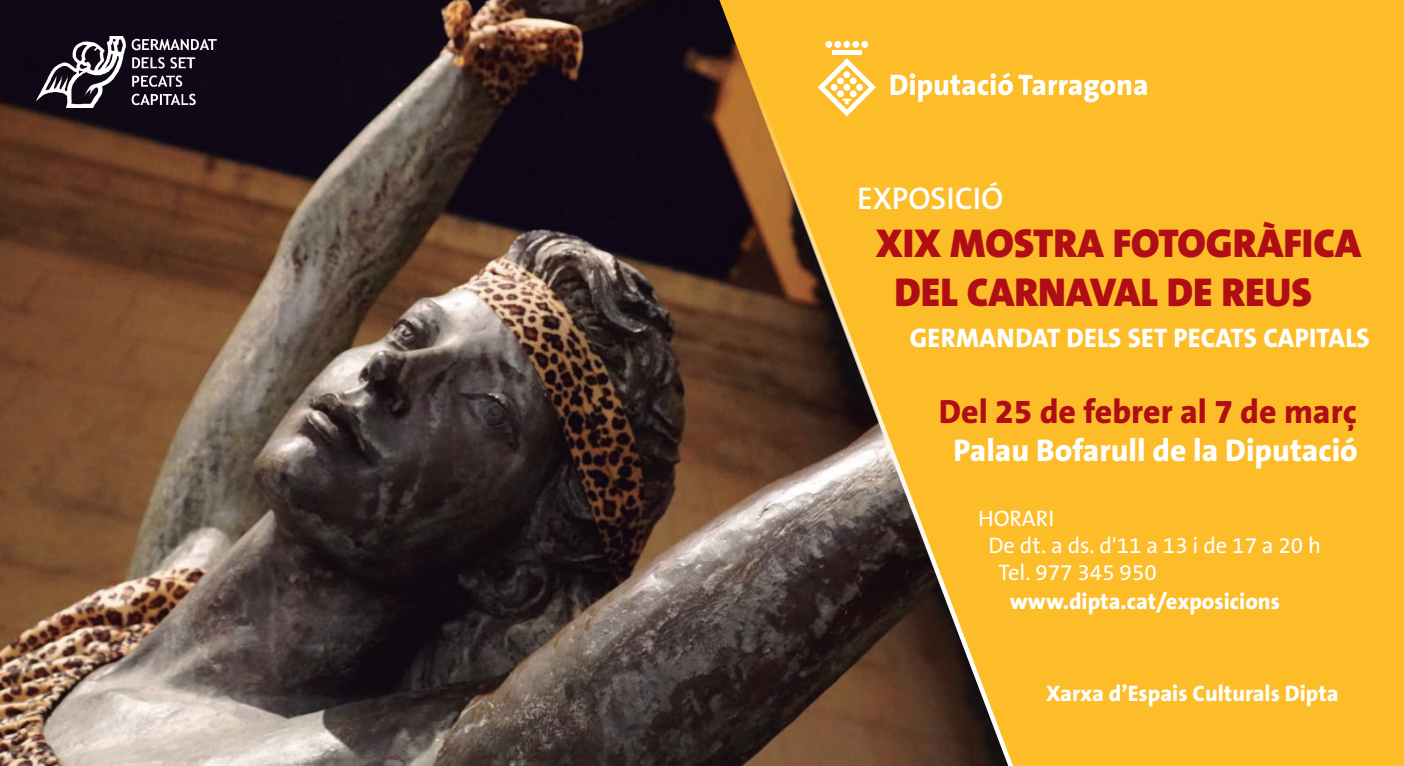
<style>
.page{position:relative;width:1404px;height:766px;background:#fff}
.page>*{position:absolute;margin:0;border:0;box-sizing:border-box;transform-origin:0 0}
.t1{font:900 40.5px/48.6px "The Sans B W9";color:#b00d15}
.t2{font:800 33.75px "The Sans B W8";color:#b00d15}
.t3{font:800 31.5px "The Sans B W8";color:#fff}
.t4{font:600 31.5px "The Sans B W6";color:#fff}
.t5{font:800 27px "The Sans B W8";letter-spacing:.01em;color:#fff}
.t6{font:800 22.5px "The Sans B W8";color:#fff}
.t7{font:22.5px "The Sans B W5 Plain";color:#fff}
</style>
<div class="page">
<img style="left:0;top:0;width:719px;height:765px">
<div style="left:719px;top:0;width:684px;height:765px;background:#fcbd29"></div>
<svg style="left:739px;top:58px;width:278px;height:707px;background:#a77d2f"></svg>
<img style="left:37px;top:37px;width:181px;height:70px">
<div style="left:832px;top:50px;width:29px;height:5px;background:#fff"></div>
<div style="left:843px;top:41px;width:7px;height:7px;background:#fff;border-radius:50%"></div>
<div style="left:852px;top:41px;width:7px;height:7px;background:#fff;border-radius:50%"></div>
<div style="left:861px;top:41px;width:7px;height:7px;background:#fff;border-radius:50%"></div>
<div style="left:834px;top:41px;width:7px;height:7px;background:#fff;border-radius:50%"></div>
<div style="left:825px;top:41px;width:7px;height:7px;background:#fff;border-radius:50%"></div>
<svg style="left:817px;top:58px;width:58px;height:58px"></svg>
<svg style="left:890px;top:73px;width:122px;height:29px"></svg>
<svg style="left:1018px;top:75px;width:128px;height:27px"></svg>
<h3 class="t4" style="left:857px;top:178px;width:148px">EXPOSICIÓ</h3>
<h1 class="t1" style="left:894px;top:219px;width:468px;text-indent:-19px">XIX MOSTRA FOTOGRÀFICA<br>DEL CARNAVAL DE REUS</h1>
<p class="t5" style="left:909px;top:320px;width:461px">GERMANDAT DELS SET PECATS CAPITALS</p>
<h2 class="t2" style="left:938px;top:390px;width:419px">Del 25 de febrer al 7 de març</h2>
<h3 class="t3" style="left:953px;top:430px;width:406px">Palau Bofarull de la Diputació</h3>
<p class="t7" style="left:977px;top:503px;width:78px">HORARI</p>
<p class="t7" style="left:988px;top:530px;width:334px">De dt. a ds. d'11 a 13 i de 17 a 20 h</p>
<p class="t7" style="left:998px;top:557px;width:160px">Tel. 977 345 950</p>
<p class="t6" style="left:1009px;top:587px;width:272px">www.dipta.cat/exposicions</p>
<p class="t6" style="left:1045px;top:679px;width:294px">Xarxa d’Espais Culturals Dipta</p>
</div>
